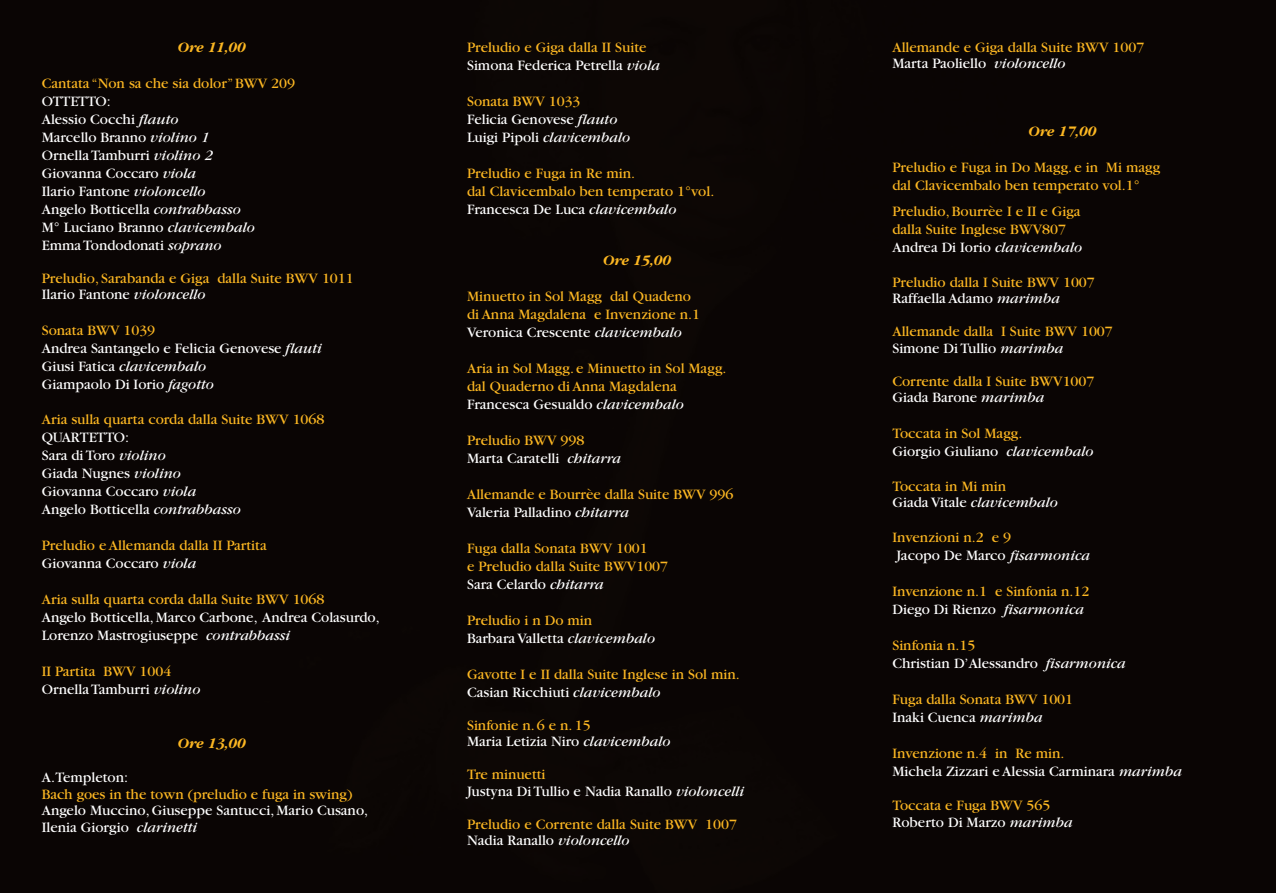
<style>
.page{position:relative;width:1276px;height:893px;background:#0a0504}
.page>*{position:absolute;margin:0;border:0;box-sizing:border-box;transform-origin:0 0}
.t1{font:15px/18px "Garamond";color:#fcb722}
.t2{font:15px/18px "Garamond";color:#fff}
.t3{font:italic 700 15px "Garamond";color:#fcb722}
.s1{font-style:italic}
.s2{color:#fff}
.s3{font-style:italic;color:#fff}
.s4{color:#fcb722}
</style>
<div class="page">
<p class="t3" style="left:179px;top:38px;width:69px">Ore 11,00</p>
<p class="t1" style="left:42px;top:75px;width:255px">Cantata“Non sa che sia dolor”BWV 209</p>
<p class="t2" style="left:42px;top:93px;width:215px">OTTETTO:<br>Alessio Cocchi <span class="s1">flauto<br></span>Marcello Branno <span class="s1">violino 1<br></span>OrnellaTamburri <span class="s1">violino 2<br></span>Giovanna Coccaro <span class="s1">viola<br></span>Ilario Fantone <span class="s1">violoncello<br></span>Angelo Botticella <span class="s1">contrabbasso<br></span>M° Luciano Branno <span class="s1">clavicembalo<br></span>EmmaTondodonati <span class="s1">soprano</span></p>
<p class="t1" style="left:42px;top:271px;width:313px;line-height:16.5px">Preludio,Sarabanda e Giga dalla Suite BWV 1011<br><span class="s2">Ilario Fantone</span> <span class="s3">violoncello</span></p>
<p class="t2" style="left:42px;top:323px;width:281px"><span class="s4">Sonata BWV 1039<br></span>Andrea Santangelo e Felicia Genovese <span class="s1">flauti<br></span>Giusi Fatica <span class="s1">clavicembalo<br></span>Giampaolo Di Iorio <span class="s1">fagotto</span></p>
<p class="t1" style="left:42px;top:411px;width:284px">Aria sulla quarta corda dalla Suite BWV 1068</p>
<p class="t2" style="left:42px;top:429px;width:201px">QUARTETTO:<br>Sara diToro <span class="s1">violino<br></span>Giada Nugnes <span class="s1">violino<br></span>Giovanna Coccaro <span class="s1">viola<br></span>Angelo Botticella <span class="s1">contrabbasso</span></p>
<p class="t1" style="left:42px;top:537px;width:226px">Preludio e Allemanda dalla II Partita<br><span class="s2">Giovanna Coccaro</span> <span class="s3">viola</span></p>
<p class="t1" style="left:42px;top:591px;width:284px">Aria sulla quarta corda dalla Suite BWV 1068</p>
<p class="t2" style="left:42px;top:609px;width:339px">Angelo Botticella,Marco Carbone, Andrea Colasurdo,<br>Lorenzo Mastrogiuseppe <span class="s1">contrabbassi</span></p>
<p class="t1" style="left:42px;top:663px;width:160px">II Partita BWV 1004<br><span class="s2">OrnellaTamburri</span> <span class="s3">violino</span></p>
<p class="t3" style="left:179px;top:734px;width:69px">Ore 13,00</p>
<p class="t2" style="left:42px;top:770px;width:88px">A.Templeton:</p>
<p class="t1" style="left:42px;top:786px;width:312px">Bach goes in the town (preludio e fuga in swing)</p>
<p class="t2" style="left:42px;top:804px;width:328px;line-height:16.5px">Angelo Muccino,Giuseppe Santucci,Mario Cusano,<br>Ilenia Giorgio <span class="s1">clarinetti</span></p>
<p class="t1" style="left:467px;top:39px;width:194px">Preludio e Giga dalla II Suite<br><span class="s2">Simona Federica Petrella</span> <span class="s3">viola</span></p>
<p class="t2" style="left:467px;top:93px;width:165px"><span class="s4">Sonata BWV 1033<br></span>Felicia Genovese <span class="s1">flauto<br></span>Luigi Pipoli <span class="s1">clavicembalo</span></p>
<p class="t1" style="left:467px;top:165px;width:249px">Preludio e Fuga in Re min.<br>dal Clavicembalo ben temperato 1°vol.<br><span class="s2">Francesca De Luca</span> <span class="s3">clavicembalo</span></p>
<p class="t3" style="left:604px;top:251px;width:69px">Ore 15,00</p>
<p class="t1" style="left:467px;top:288px;width:234px">Minuetto in Sol Magg dal Quadeno di Anna Magdalena e Invenzione n.1<br><span class="s2">Veronica Crescente</span> <span class="s3">clavicembalo</span></p>
<p class="t1" style="left:467px;top:360px;width:261px">Aria in Sol Magg.e Minuetto in Sol Magg. dal Quaderno di Anna Magdalena<br><span class="s2">Francesca Gesualdo</span> <span class="s3">clavicembalo</span></p>
<p class="t1" style="left:467px;top:432px;width:155px">Preludio BWV 998<br><span class="s2">Marta Caratelli</span> <span class="s3">chitarra</span></p>
<p class="t1" style="left:467px;top:486px;width:268px">Allemande e Bourrèe dalla Suite BWV 996<br><span class="s2">Valeria Palladino</span> <span class="s3">chitarra</span></p>
<p class="t1" style="left:467px;top:540px;width:203px">Fuga dalla Sonata BWV 1001<br>e Preludio dalla Suite BWV1007<br><span class="s2">Sara Celardo</span> <span class="s3">chitarra</span></p>
<p class="t1" style="left:467px;top:612px;width:190px">Preludio i n Do min<br><span class="s2">Barbara Valletta</span> <span class="s3">clavicembalo</span></p>
<p class="t1" style="left:467px;top:666px;width:274px">Gavotte I e II dalla Suite Inglese in Sol min.<br><span class="s2">Casian Ricchiuti</span> <span class="s3">clavicembalo</span></p>
<p class="t1" style="left:467px;top:718px;width:205px;line-height:16.5px">Sinfonie n.6 e n.15<br><span class="s2">Maria Letizia Niro</span> <span class="s3">clavicembalo</span></p>
<p class="t2" style="left:467px;top:768px;width:279px;line-height:16.5px"><span class="s4">Tre minuetti<br></span>Justyna DiTullio e Nadia Ranallo <span class="s1">violoncelli</span></p>
<p class="t1" style="left:467px;top:817px;width:271px;line-height:16.5px">Preludio e Corrente dalla Suite BWV 1007<br><span class="s2">Nadia Ranallo</span> <span class="s3">violoncello</span></p>
<p class="t1" style="left:892px;top:40px;width:253px;line-height:16.5px">Allemande e Giga dalla Suite BWV 1007<br><span class="s2">Marta Paoliello</span> <span class="s3">violoncello</span></p>
<p class="t3" style="left:1029px;top:122px;width:69px">Ore 17,00</p>
<p class="t1" style="left:892px;top:159px;width:269px">Preludio e Fuga in Do Magg.e in Mi magg dal Clavicembalo ben temperato vol.1°</p>
<p class="t1" style="left:892px;top:204px;width:191px">Preludio,Bourrèe I e II e Giga dalla Suite Inglese BWV807<br><span class="s2">Andrea Di Iorio</span> <span class="s3">clavicembalo</span></p>
<p class="t1" style="left:892px;top:275px;width:204px;line-height:16.5px">Preludio dalla I Suite BWV 1007<br><span class="s2">Raffaella Adamo</span> <span class="s3">marimba</span></p>
<p class="t1" style="left:892px;top:325px;width:222px;line-height:16.5px">Allemande dalla I Suite BWV 1007<br><span class="s2">Simone DiTullio</span> <span class="s3">marimba</span></p>
<p class="t1" style="left:892px;top:374px;width:203px;line-height:16.5px">Corrente dalla I Suite BWV1007<br><span class="s2">Giada Barone</span> <span class="s3">marimba</span></p>
<p class="t1" style="left:892px;top:426px;width:203px">Toccata in Sol Magg.<br><span class="s2">Giorgio Giuliano</span> <span class="s3">clavicembalo</span></p>
<p class="t1" style="left:892px;top:479px;width:167px;line-height:16.5px">Toccata in Mi min<br><span class="s2">Giada Vitale</span> <span class="s3">clavicembalo</span></p>
<p class="t1" style="left:892px;top:529px;width:199px">Invenzioni n.2 e 9<br><span class="s2">Jacopo De Marco</span> <span class="s3">fisarmonica</span></p>
<p class="t1" style="left:892px;top:583px;width:198px">Invenzione n.1 e Sinfonia n.12<br><span class="s2">Diego Di Rienzo</span> <span class="s3">fisarmonica</span></p>
<p class="t2" style="left:892px;top:637px;width:235px"><span class="s4">Sinfonia n.15<br></span>Christian D’Alessandro <span class="s1">fisarmonica</span></p>
<p class="t1" style="left:892px;top:691px;width:182px">Fuga dalla Sonata BWV 1001<br><span class="s2">Inaki Cuenca</span> <span class="s3">marimba</span></p>
<p class="t2" style="left:892px;top:745px;width:291px"><span class="s4">Invenzione n.4 in Re min.<br></span>Michela Zizzari e Alessia Carminara <span class="s1">marimba</span></p>
<p class="t1" style="left:892px;top:799px;width:182px;line-height:16.5px">Toccata e Fuga BWV 565<br><span class="s2">Roberto Di Marzo</span> <span class="s3">marimba</span></p>
</div>
